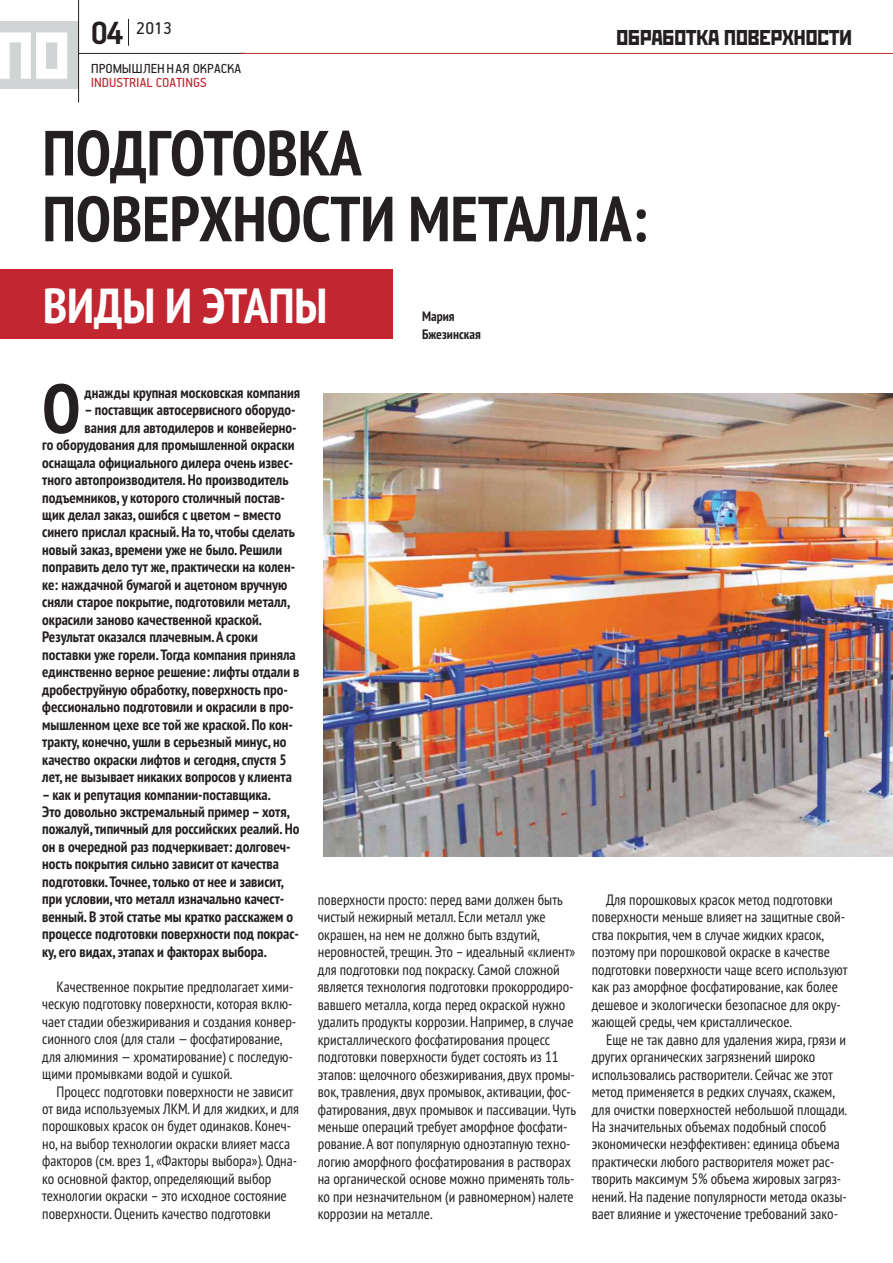
<style>
.page{position:relative;width:893px;height:1263px;background:#fff}
.page>*{position:absolute;margin:0;border:0;box-sizing:border-box;transform-origin:0 0}
.t1{font:700 condensed 69px "PT Sans";color:#241f21}
.t2{font:700 condensed 63.6px/65.8px "PT Sans";color:#241f21}
.t3{font:700 condensed 49.05px "PT Sans";color:#fff}
.t4{font:700 36px "PF Handbook Pro";color:#241f21}
.t5{font:21.45px "Rodchenko C";letter-spacing:.065em;color:#241f21}
.t6{font:19.05px "PF Handbook Pro";color:#241f21}
.t7{font:condensed 15px/17.4px "PT Sans";color:#241f21}
.t8{font:700 condensed 15px/17.4px "PT Sans";color:#241f21}
.t9{font:14.7px "PF Handbook Pro";color:#241f21}
.t10{font:14.7px "PF Handbook Pro";color:#c22630}
.t11{font:700 condensed 13.65px/18.5px "PT Sans";color:#241f21}
</style>
<div class="page">
<div style="left:0;top:269px;width:393px;height:69px;background:#c22630"></div>
<hr style="left:79px;top:53px;width:165px;height:1px;background:#241f21">
<hr style="left:241px;top:53px;width:652px;height:1px;background:#c22630">
<div style="left:0;top:21px;width:79px;height:68px;background:#d1d4d4"></div>
<hr style="left:78px;top:0;width:1px;height:103px;background:#241f21">
<svg style="left:128px;top:19px;width:1px;height:27px"></svg>
<svg style="left:0;top:32px;width:67px;height:47px"></svg>
<img style="left:323px;top:393px;width:570px;height:463px">
<h3 class="t4" style="left:90px;top:17px;width:35px">04</h3>
<h3 class="t5" style="left:616px;top:27px;width:235px">ОБРАБОТКА ПОВЕРХНОСТИ</h3>
<p class="t6" style="left:136px;top:20px;width:38px">2013</p>
<p class="t9" style="left:91px;top:62px;width:152px">ПРОМЫШЛЕННАЯ ОКРАСКА</p>
<p class="t10" style="left:91px;top:76px;width:118px">INDUSTRIAL COATINGS</p>
<h2 class="t2" style="left:43px;top:125px;width:607px">ПОДГОТОВКА<br>ПОВЕРХНОСТИ МЕТАЛЛА:</h2>
<h3 class="t3" style="left:43px;top:285px;width:286px">ВИДЫ И ЭТАПЫ</h3>
<p class="t11" style="left:422px;top:308px;width:60px">Мария<br>Бжезинская</p>
<h1 class="t1" style="left:42px;top:380px;width:40px">О</h1>
<p class="t8" style="left:85px;top:385px;width:217px">днажды крупная московская компания</p>
<p class="t8" style="left:85px;top:402px;width:213px">– поставщик автосервисного оборудо-</p>
<p class="t8" style="left:85px;top:420px;width:214px">вания для автодилеров и конвейерно-</p>
<p class="t8" style="left:42px;top:437px;width:254px">го оборудования для промышленной окраски</p>
<p class="t8" style="left:42px;top:455px;width:253px">оснащала официального дилера очень извес-</p>
<p class="t8" style="left:42px;top:472px;width:248px">тного автопроизводителя. Но производитель</p>
<p class="t8" style="left:42px;top:490px;width:244px">подъемников, у которого столичный постав-</p>
<p class="t8" style="left:42px;top:507px;width:240px">щик делал заказ, ошибся с цветом – вместо</p>
<p class="t8" style="left:42px;top:525px;width:254px">синего прислал красный. На то, чтобы сделать</p>
<p class="t8" style="left:42px;top:542px;width:241px">новый заказ, времени уже не было. Решили</p>
<p class="t8" style="left:42px;top:560px;width:254px">поправить дело тут же, практически на колен-</p>
<p class="t8" style="left:42px;top:577px;width:247px">ке: наждачной бумагой и ацетоном вручную</p>
<p class="t8" style="left:42px;top:595px;width:250px">сняли старое покрытие, подготовили металл,</p>
<p class="t8" style="left:42px;top:612px;width:221px">окрасили заново качественной краской.</p>
<p class="t8" style="left:42px;top:629px;width:217px">Результат оказался плачевным.А сроки</p>
<p class="t8" style="left:42px;top:647px;width:255px">поставки уже горели.Тогда компания приняла</p>
<p class="t8" style="left:42px;top:664px;width:259px">единственно верное решение: лифты отдали в</p>
<p class="t8" style="left:42px;top:682px;width:247px">дробеструйную обработку, поверхность про-</p>
<p class="t8" style="left:42px;top:699px;width:253px">фессионально подготовили и окрасили в про-</p>
<p class="t8" style="left:42px;top:717px;width:252px">мышленном цехе все той же краской. По кон-</p>
<p class="t8" style="left:42px;top:734px;width:246px">тракту, конечно, ушли в серьезный минус, но</p>
<p class="t8" style="left:42px;top:752px;width:246px">качество окраски лифтов и сегодня, спустя 5</p>
<p class="t8" style="left:42px;top:769px;width:251px">лет, не вызывает никаких вопросов у клиента</p>
<p class="t8" style="left:42px;top:787px;width:259px">– как и репутация компании-поставщика.<br>Это довольно экстремальный пример – хотя, пожалуй,типичный для российских реалий. Но он в очередной раз подчеркивает: долговеч&shy;ность покрытия сильно зависит от качества подготовки.Точнее,только от нее и зависит, при условии, что металл изначально качест&shy;венный. В этой статье мы кратко расскажем о процессе подготовки поверхности под покрас&shy;ку, его видах, этапах и факторах выбора.</p>
<p class="t7" style="left:42px;top:979px;width:256px;text-indent:14px">Качественное покрытие предполагает хими&shy;ческую подготовку поверхности, которая вклю&shy;чает стадии обезжиривания и создания конвер&shy;сионного слоя (для стали — фосфатирование, для алюминия — хроматирование) с последую&shy;щими промывками водой и сушкой.</p>
<p class="t7" style="left:42px;top:1084px;width:258px;text-indent:14px">Процесс подготовки поверхности не зависит от вида используемых ЛКМ. И для жидких, и для порошковых красок он будет одинаков. Конеч&shy;но, на выбор технологии окраски влияет масса факторов (см. врез 1, «Факторы выбора»). Одна&shy;ко основной фактор, определяющий выбор технологии окраски – это исходное состояние поверхности. Оценить качество подготовки</p>
<p class="t7" style="left:318px;top:892px;width:260px">поверхности просто: перед вами должен быть чистый нежирный металл. Если металл уже окрашен, на нем не должно быть вздутий, неровностей, трещин. Это – идеальный «клиент» для подготовки под покраску. Самой сложной является технология подготовки прокорродиро&shy;вавшего металла, когда перед окраской нужно удалить продукты коррозии. Например, в случае кристаллического фосфатирования процесс подготовки поверхности будет состоять из 11 этапов: щелочного обезжиривания, двух промы&shy;вок, травления, двух промывок, активации, фос&shy;фатирования, двух промывок и пассивации. Чуть меньше операций требует аморфное фосфати&shy;рование. А вот популярную одноэтапную техно&shy;логию аморфного фосфатирования в растворах на органической основе можно применять толь&shy;ко при незначительном (и равномерном) налете коррозии на металле.</p>
<p class="t7" style="left:592px;top:892px;width:257px;text-indent:14px">Для порошковых красок метод подготовки поверхности меньше влияет на защитные свой&shy;ства покрытия, чем в случае жидких красок, поэтому при порошковой окраске в качестве подготовки поверхности чаще всего используют как раз аморфное фосфатирование, как более дешевое и экологически безопасное для окру&shy;жающей среды, чем кристаллическое.</p>
<p class="t7" style="left:592px;top:1032px;width:257px;text-indent:14px">Еще не так давно для удаления жира, грязи и других органических загрязнений широко использовались растворители. Сейчас же этот метод применяется в редких случаях, скажем, для очистки поверхностей небольшой площади.<br>На значительных объемах подобный способ экономически неэффективен: единица объема практически любого растворителя может рас&shy;творить максимум 5% объема жировых загряз&shy;нений. На падение популярности метода оказы&shy;вает влияние и ужесточение требований зако-</p>
</div>
